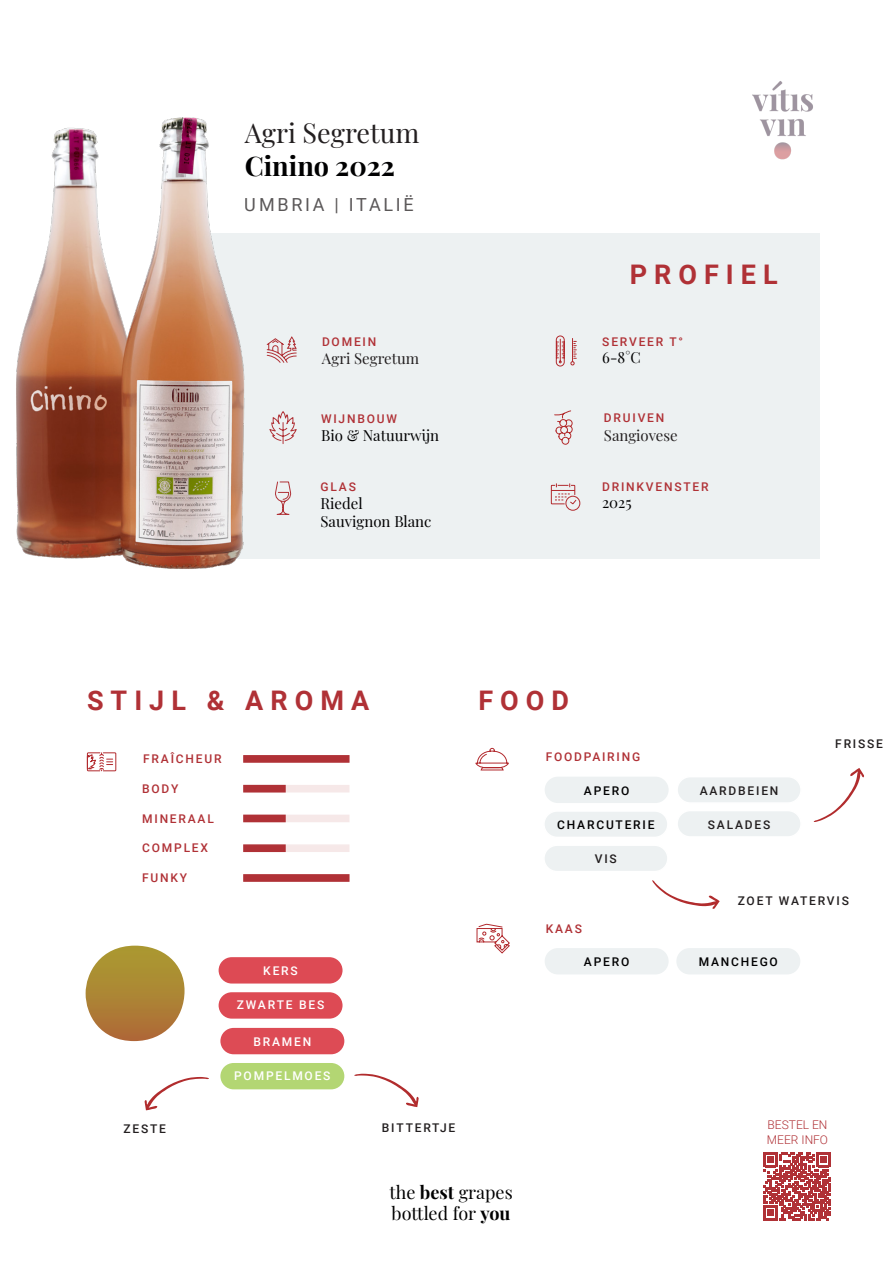
<style>
.page{position:relative;width:893px;height:1263px;background:#fff}
.page>*{position:absolute;margin:0;border:0;box-sizing:border-box;transform-origin:0 0}
.t1{font:700 27px "Roboto";letter-spacing:.26em;color:#b03136}
.t2{font:27px "Playfair Display";color:#231f20}
.t3{font:700 27px "Playfair Display";color:#000001}
.t4{font:18px/21.6px "Playfair Display";color:#000001}
.t5{font:18px "Roboto";letter-spacing:.15em;color:#231f20}
.t6{font:15px "Playfair Display";color:#000001}
.t7{font:15px "Playfair Display";color:#231f20}
.t8{font:500 12px "Roboto";letter-spacing:.15em;color:#b03136}
.t9{font:500 12px "Roboto";letter-spacing:.15em;color:#231f20}
.t10{font:500 12px "Roboto";letter-spacing:.15em;color:#000001}
.t11{font:500 12px "Roboto";letter-spacing:.15em;color:#fff}
.t12{font:300 12px/14.4px "Roboto";color:#b03136}
.s1{font-weight:700}
</style>
<div class="page">
<img style="left:752px;top:81px;width:61px;height:79px">
<div style="left:159px;top:234px;width:661px;height:325px;background:#edf1f2"></div>
<svg style="left:290px;top:336px;width:7px;height:22px"></svg>
<svg style="left:290px;top:417px;width:7px;height:23px"></svg>
<svg style="left:555px;top:335px;width:22px;height:32px"></svg>
<svg style="left:550px;top:483px;width:31px;height:28px"></svg>
<svg style="left:86px;top:752px;width:31px;height:20px"></svg>
<svg style="left:475px;top:747px;width:34px;height:24px"></svg>
<svg style="left:476px;top:923px;width:34px;height:31px"></svg>
<img style="left:86px;top:946px;width:99px;height:95px">
<div style="left:545px;top:777px;width:124px;height:26px;background:#edf1f2;border-radius:13px"></div>
<div style="left:544px;top:811px;width:124px;height:26px;background:#edf1f2;border-radius:13px"></div>
<div style="left:543px;top:810px;width:126px;height:28px;border:2px solid #fff;border-radius:13px"></div>
<div style="left:545px;top:948px;width:124px;height:26px;background:#edf1f2;border-radius:13px"></div>
<div style="left:220px;top:1028px;width:124px;height:26px;background:#dd4b55;border-radius:13px"></div>
<div style="left:219px;top:957px;width:124px;height:26px;background:#dd4a54;border-radius:13px"></div>
<div style="left:220px;top:1063px;width:124px;height:26px;background:#b3d673;border-radius:13px"></div>
<div style="left:219px;top:992px;width:124px;height:26px;background:#dd4a54;border-radius:13px"></div>
<div style="left:677px;top:777px;width:124px;height:26px;background:#edf1f2;border-radius:13px"></div>
<div style="left:676px;top:776px;width:126px;height:28px;border:2px solid #fff;border-radius:13px"></div>
<div style="left:677px;top:810px;width:124px;height:27px;background:#edf1f2;border-radius:13px"></div>
<div style="left:676px;top:810px;width:126px;height:28px;border:2px solid #fff;border-radius:13px"></div>
<svg style="left:763px;top:1153px;width:68px;height:67px"></svg>
<svg style="left:554px;top:410px;width:19px;height:35px"></svg>
<div style="left:544px;top:845px;width:124px;height:26px;background:#edf1f2;border-radius:13px"></div>
<div style="left:543px;top:844px;width:126px;height:28px;border:2px solid #fff;border-radius:13px"></div>
<svg style="left:243px;top:755px;width:106px;height:8px"></svg>
<div style="left:243px;top:785px;width:106px;height:7px;background:#f6e8e8"></div>
<div style="left:243px;top:785px;width:43px;height:7px;background:#b03136"></div>
<div style="left:243px;top:815px;width:106px;height:7px;background:#f6e8e8"></div>
<div style="left:243px;top:815px;width:43px;height:7px;background:#b03136"></div>
<div style="left:243px;top:844px;width:106px;height:8px;background:#f6e8e8"></div>
<svg style="left:243px;top:844px;width:43px;height:8px"></svg>
<svg style="left:243px;top:874px;width:106px;height:8px"></svg>
<div style="left:676px;top:948px;width:124px;height:26px;background:#edf1f2;border-radius:13px"></div>
<svg style="left:652px;top:880px;width:68px;height:29px"></svg>
<svg style="left:145px;top:1077px;width:64px;height:33px"></svg>
<svg style="left:813px;top:768px;width:51px;height:54px"></svg>
<svg style="left:354px;top:1074px;width:65px;height:33px"></svg>
<img style="left:16px;top:117px;width:274px;height:452px">
<p class="t2" style="left:245px;top:112px;width:176px">Agri Segretum</p>
<p class="t3" style="left:245px;top:144px;width:152px">Cinino 2022</p>
<h2 class="t5" style="left:245px;top:192px;width:170px">UMBRIA | ITALIË</h2>
<p class="t8" style="left:322px;top:333px;width:56px">DOMEIN</p>
<p class="t1" style="left:630px;top:256px;width:149px">PROFIEL</p>
<p class="t8" style="left:602px;top:333px;width:82px">SERVEER T°</p>
<p class="t7" style="left:322px;top:347px;width:99px">Agri Segretum</p>
<p class="t6" style="left:602px;top:346px;width:40px">6-8°C</p>
<p class="t8" style="left:321px;top:411px;width:77px">WIJNBOUW</p>
<p class="t6" style="left:321px;top:423px;width:120px">Bio &amp; Natuurwijn</p>
<p class="t8" style="left:604px;top:410px;width:62px">DRUIVEN</p>
<p class="t7" style="left:604px;top:423px;width:75px">Sangiovese</p>
<p class="t8" style="left:321px;top:478px;width:37px">GLAS</p>
<p class="t8" style="left:602px;top:478px;width:108px">DRINKVENSTER</p>
<p class="t6" style="left:321px;top:491px;width:44px">Riedel</p>
<p class="t6" style="left:321px;top:509px;width:113px">Sauvignon Blanc</p>
<p class="t6" style="left:602px;top:491px;width:31px">2025</p>
<p class="t1" style="left:87px;top:681px;width:284px">STIJL &amp; AROMA</p>
<p class="t1" style="left:478px;top:681px;width:92px">FOOD</p>
<p class="t8" style="left:143px;top:751px;width:80px">FRAÎCHEUR</p>
<p class="t8" style="left:142px;top:780px;width:38px">BODY</p>
<p class="t8" style="left:142px;top:810px;width:73px">MINERAAL</p>
<p class="t8" style="left:142px;top:840px;width:67px">COMPLEX</p>
<p class="t8" style="left:142px;top:870px;width:47px">FUNKY</p>
<p class="t8" style="left:546px;top:748px;width:96px">FOODPAIRING</p>
<p class="t10" style="left:584px;top:782px;width:47px">APERO</p>
<p class="t9" style="left:705px;top:782px;width:70px">TAJINNES</p>
<p class="t10" style="left:557px;top:816px;width:99px">CHARCUTERIE</p>
<p class="t9" style="left:700px;top:782px;width:80px">AARDBEIEN</p>
<p class="t9" style="left:705px;top:816px;width:70px">TAJINNES</p>
<p class="t9" style="left:708px;top:816px;width:64px">SALADES</p>
<p class="t9" style="left:572px;top:851px;width:70px">TAJINNES</p>
<p class="t9" style="left:595px;top:851px;width:23px">VIS</p>
<p class="t9" style="left:835px;top:735px;width:49px">FRISSE</p>
<p class="t9" style="left:124px;top:1121px;width:44px">ZESTE</p>
<p class="t11" style="left:263px;top:963px;width:36px">KERS</p>
<p class="t11" style="left:237px;top:997px;width:89px">ZWARTE BES</p>
<p class="t11" style="left:253px;top:1033px;width:59px">BRAMEN</p>
<p class="t11" style="left:234px;top:1067px;width:98px">POMPELMOES</p>
<p class="t8" style="left:546px;top:920px;width:38px">KAAS</p>
<p class="t10" style="left:584px;top:954px;width:47px">APERO</p>
<p class="t9" style="left:382px;top:1119px;width:75px">BITTERTJE</p>
<p class="t4" style="left:389px;top:1180px;width:125px">the <span class="s1">best</span> grapes bottled for <span class="s1">you</span></p>
<p class="t9" style="left:738px;top:893px;width:113px">ZOET WATERVIS</p>
<p class="t10" style="left:699px;top:954px;width:81px">MANCHEGO</p>
<p class="t12" style="left:767px;top:1117px;width:63px">BESTEL EN<br>MEER INFO</p>
</div>
